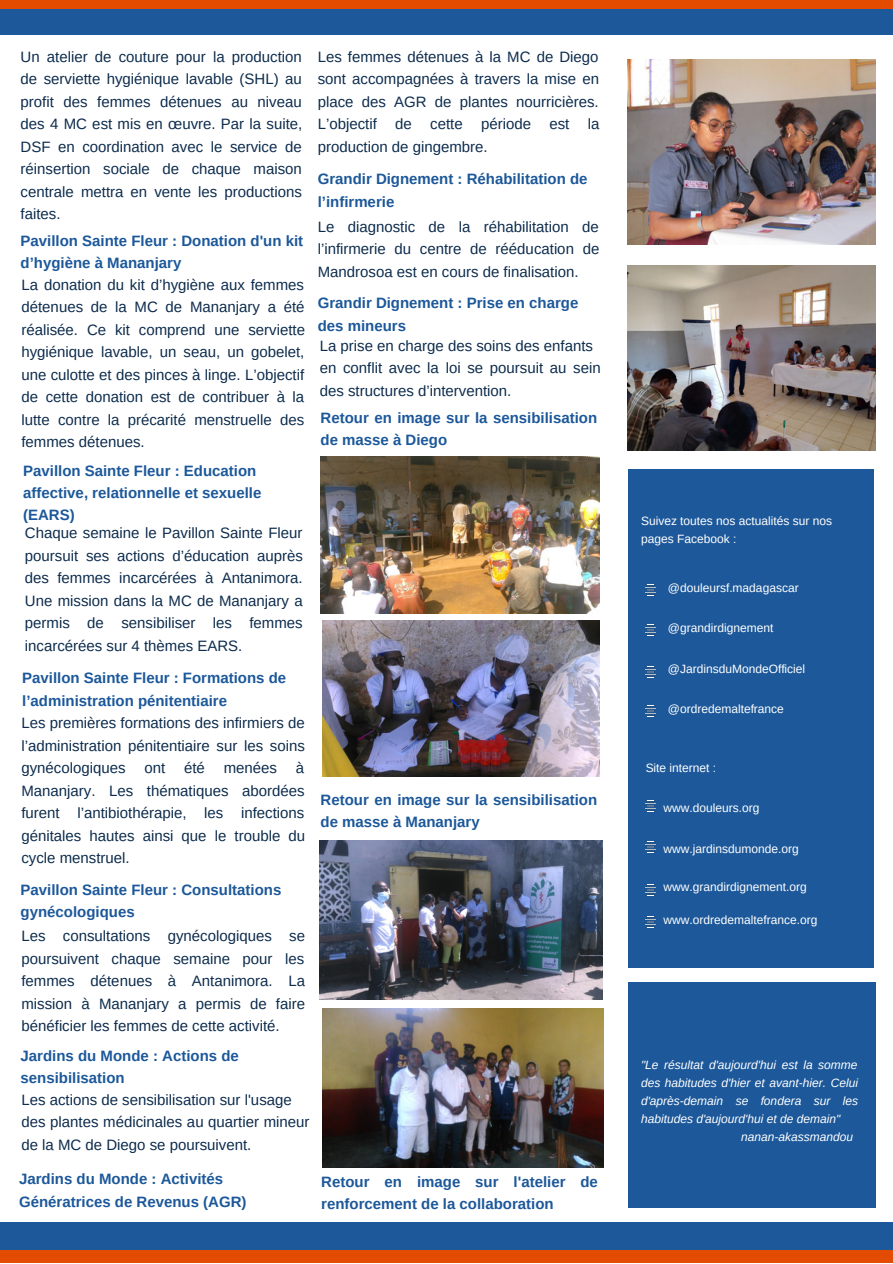
<style>
.page{position:relative;width:893px;height:1264px;background:#fff}
.page>*{position:absolute;margin:0;border:0;box-sizing:border-box;transform-origin:0 0}
.t1{font:15px/22.5px "Arimo";color:#0d2c4d;text-align:justify}
.t2{font:700 15px/22.5px "Arimo";color:#1c589a}
.t3{font:12px/18px "Arimo";color:#fff}
.t4{font:italic 12px "Arimo";color:#fff}
</style>
<div class="page">
<div style="left:627px;top:469px;width:246px;height:498px;background:#1c589a"></div>
<svg style="left:645px;top:584px;width:10px;height:12px"></svg>
<svg style="left:645px;top:624px;width:10px;height:11px"></svg>
<svg style="left:645px;top:666px;width:10px;height:11px"></svg>
<svg style="left:645px;top:705px;width:10px;height:11px"></svg>
<svg style="left:645px;top:800px;width:10px;height:11px"></svg>
<svg style="left:645px;top:841px;width:10px;height:11px"></svg>
<svg style="left:645px;top:884px;width:10px;height:11px"></svg>
<svg style="left:645px;top:916px;width:10px;height:11px"></svg>
<div style="left:627px;top:981px;width:248px;height:226px;background:#1c589a"></div>
<div style="left:0;top:1222px;width:892px;height:40px;background:#1c589a"></div>
<div style="left:0;top:1250px;width:892px;height:12px;background:#e34c00"></div>
<div style="left:0;top:0;width:892px;height:35px;background:#1c589a"></div>
<div style="left:0;top:0;width:892px;height:9px;background:#e34c00"></div>
<img style="left:320px;top:456px;width:279px;height:158px">
<img style="left:322px;top:620px;width:278px;height:156px">
<img style="left:320px;top:841px;width:282px;height:158px">
<img style="left:322px;top:1008px;width:281px;height:159px">
<img style="left:627px;top:59px;width:248px;height:185px">
<img style="left:627px;top:265px;width:248px;height:185px">
<p class="t1" style="left:21px;top:45px;width:283px">Un atelier de couture pour la production de serviette hygiénique lavable (SHL) au profit des femmes détenues au niveau des 4 MC est mis en œuvre. Par la suite, DSF en coordination avec le service de réinsertion sociale de chaque maison centrale mettra en vente les productions faites.</p>
<p class="t2" style="left:21px;top:229px;width:284px">Pavillon Sainte Fleur : Donation d'un kit d’hygiène à Mananjary</p>
<p class="t1" style="left:21px;top:273px;width:285px">La donation du kit d’hygiène aux femmes détenues de la MC de Mananjary a été réalisée. Ce kit comprend une serviette hygiénique lavable, un seau, un gobelet, une culotte et des pinces à linge. L’objectif de cette donation est de contribuer à la lutte contre la précarité menstruelle des femmes détenues.</p>
<p class="t2" style="left:23px;top:459px;width:240px">Pavillon Sainte Fleur : Education affective, relationnelle et sexuelle (EARS)</p>
<p class="t1" style="left:25px;top:522px;width:279px">Chaque semaine le Pavillon Sainte Fleur poursuit ses actions d’éducation auprès des femmes incarcérées à Antanimora.<br>Une mission dans la MC de Mananjary a permis de sensibiliser les femmes incarcérées sur 4 thèmes EARS.</p>
<p class="t2" style="left:22px;top:667px;width:265px">Pavillon Sainte Fleur : Formations de l’administration pénitentiaire</p>
<p class="t1" style="left:21px;top:711px;width:285px">Les premières formations des infirmiers de l’administration pénitentiaire sur les soins gynécologiques</p>
<p class="t1" style="left:21px;top:756px;width:285px;text-indent:274px">à Mananjary. Les thématiques abordées furent l’antibiothérapie, les infections génitales hautes ainsi que le trouble du cycle menstruel.</p>
<p class="t1" style="left:144px;top:756px;width:22px">ont</p>
<p class="t1" style="left:184px;top:756px;width:22px">été</p>
<p class="t1" style="left:224px;top:756px;width:55px">menées</p>
<p class="t2" style="left:21px;top:878px;width:262px">Pavillon Sainte Fleur : Consultations gynécologiques</p>
<p class="t1" style="left:21px;top:924px;width:285px">Les consultations gynécologiques se poursuivent chaque semaine pour les femmes détenues à Antanimora. La mission à Mananjary a permis de faire bénéficier les femmes de cette activité.</p>
<p class="t2" style="left:21px;top:1044px;width:220px">Jardins du Monde : Actions de sensibilisation</p>
<p class="t1" style="left:21px;top:1088px;width:289px;text-align:left">Les actions de sensibilisation sur l'usage des plantes médicinales au quartier mineur de la MC de Diego se poursuivent.</p>
<p class="t2" style="left:19px;top:1167px;width:229px">Jardins du Monde : Activités<br>Génératrices de Revenus (AGR)</p>
<p class="t1" style="left:317px;top:45px;width:283px">Les femmes détenues à la MC de Diego sont accompagnées à travers la mise en place des AGR de plantes nourricières.<br>L’objectif de cette période est la production de gingembre.</p>
<p class="t2" style="left:317px;top:168px;width:271px">Grandir Dignement : Réhabilitation de l’infirmerie</p>
<p class="t1" style="left:317px;top:215px;width:283px">Le diagnostic de la réhabilitation de l’infirmerie du centre de rééducation de Mandrosoa est en cours de finalisation.</p>
<p class="t2" style="left:317px;top:292px;width:262px">Grandir Dignement : Prise en charge des mineurs</p>
<p class="t1" style="left:320px;top:334px;width:282px;text-align:left">La prise en charge des soins des enfants en conflit avec la loi se poursuit au sein des structures d’intervention.</p>
<p class="t2" style="left:320px;top:406px;width:278px">Retour en image sur la sensibilisation de masse à Diego</p>
<p class="t2" style="left:320px;top:788px;width:278px">Retour en image sur la sensibilisation de masse à Mananjary</p>
<p class="t2" style="left:321px;top:1170px;width:278px">Retour en image sur l'atelier de renforcement de la collaboration</p>
<p class="t3" style="left:641px;top:511px;width:193px">Suivez toutes nos actualités sur nos pages Facebook :</p>
<p class="t3" style="left:667px;top:579px;width:132px">@douleursf.madagascar</p>
<p class="t3" style="left:667px;top:619px;width:107px">@grandirdignement</p>
<p class="t3" style="left:667px;top:659px;width:139px">@JardinsduMondeOfficiel</p>
<p class="t3" style="left:667px;top:699px;width:118px">@ordredemaltefrance</p>
<p class="t3" style="left:645px;top:759px;width:72px">Site internet :</p>
<p class="t3" style="left:663px;top:799px;width:97px">www.douleurs.org</p>
<p class="t3" style="left:663px;top:839px;width:137px">www.jardinsdumonde.org</p>
<p class="t3" style="left:663px;top:877px;width:145px">www.grandirdignement.org</p>
<p class="t3" style="left:663px;top:911px;width:155px">www.ordredemaltefrance.org</p>
<p class="t4" style="left:641px;top:1057px;width:218px">"Le résultat d'aujourd'hui est la somme</p>
<p class="t4" style="left:641px;top:1075px;width:218px">des habitudes d'hier et avant-hier. Celui</p>
<p class="t4" style="left:641px;top:1093px;width:218px">d'après-demain se fondera sur les</p>
<p class="t4" style="left:641px;top:1111px;width:201px">habitudes d'aujourd'hui et de demain"</p>
<p class="t4" style="left:741px;top:1129px;width:113px">nanan-akassmandou</p>
</div>
